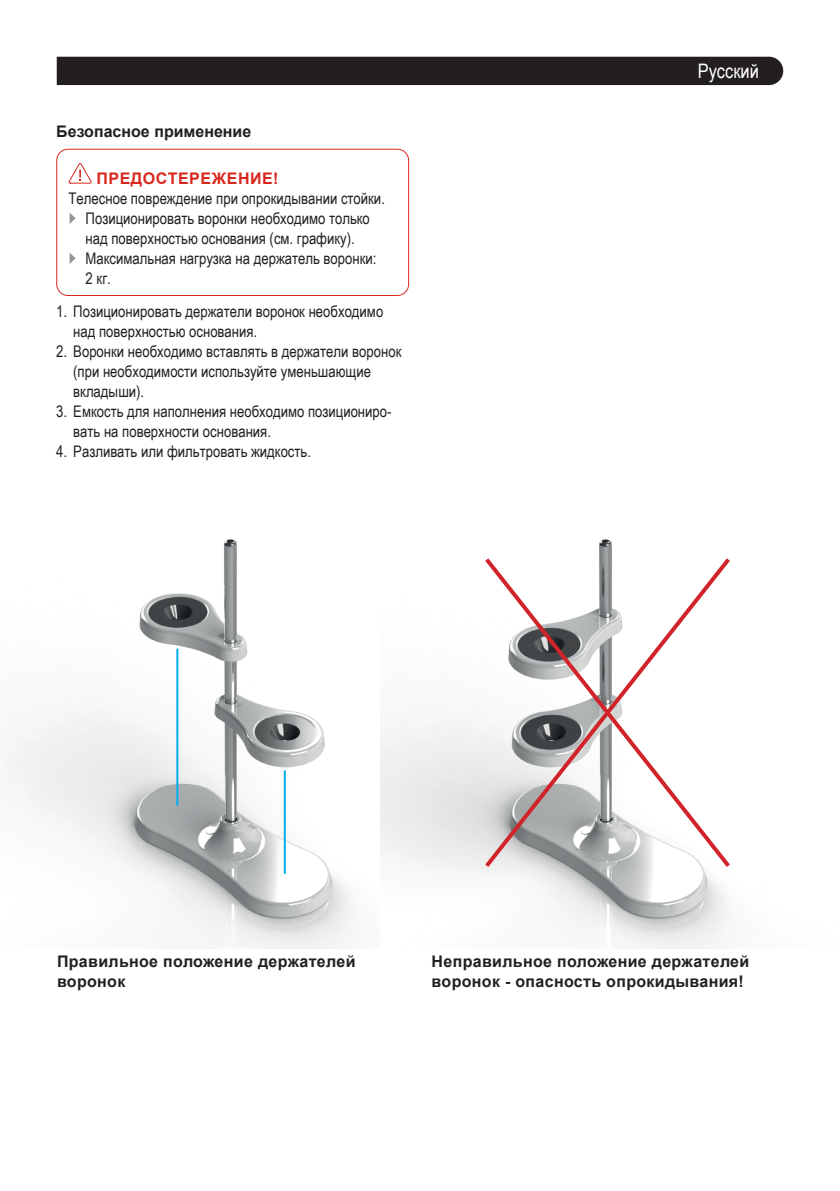
<style>
.page{position:relative;width:840px;height:1191px;background:#fff}
.page>*{position:absolute;margin:0;border:0;box-sizing:border-box;transform-origin:0 0}
.t1{font:20px "Arial Narrow";color:#fff}
.t2{font:16px/20px "Arial Narrow";color:#231f20}
.t3{font:700 16px/20px "Arial";letter-spacing:.02em;color:#231f20}
.t4{font:700 16px "Arial";color:#231f20}
.t5{font:700 16px "Arial";letter-spacing:.035em;color:#d8281e}
</style>
<div class="page">
<div style="left:57px;top:57px;width:725px;height:28px;background:#231f20"></div>
<svg style="left:69px;top:163px;width:23px;height:21px"></svg>
<div style="left:56px;top:149px;width:353px;height:147px;border:1px solid #d8281e;border-radius:11px"></div>
<img style="left:0;top:539px;width:355px;height:409px">
<img style="left:380px;top:539px;width:349px;height:409px">
<svg style="left:481px;top:554px;width:249px;height:317px"></svg>
<hr style="left:176px;top:648px;width:2px;height:158px;background:#00aeef">
<hr style="left:283px;top:770px;width:2px;height:103px;background:#00aeef">
<p class="t4" style="left:56px;top:120px;width:196px">Безопасное применение</p>
<p class="t5" style="left:96px;top:167px;width:183px">ПРЕДОСТЕРЕЖЕНИЕ!</p>
<p class="t2" style="left:86px;top:187px;width:301px;text-indent:-17px">Телесное повреждение при опрокидывании стойки.<br>Позиционировать воронки необходимо только над поверхностью основания (см. графику).<br>Максимальная нагрузка на держатель воронки:<br>2 кг.</p>
<p class="t2" style="left:73px;top:300px;width:311px;text-indent:-17px">1. Позиционировать держатели воронок необходимо над поверхностью основания.</p>
<p class="t2" style="left:73px;top:340px;width:329px;text-indent:-17px">2. Воронки необходимо вставлять в держатели воронок (при необходимости используйте уменьшающие вкладыши).</p>
<p class="t2" style="left:73px;top:400px;width:319px;text-indent:-17px">3. Емкость для наполнения необходимо позициониро&shy;вать на поверхности основания.</p>
<p class="t2" style="left:56px;top:440px;width:256px">4. Разливать или фильтровать жидкость.</p>
<p class="t1" style="left:697px;top:56px;width:62px">Русский</p>
<p class="t3" style="left:57px;top:951px;width:300px">Правильное положение держателей воронок</p>
<p class="t3" style="left:431px;top:951px;width:319px">Неправильное положение держателей воронок - опасность опрокидывания!</p>
</div>
